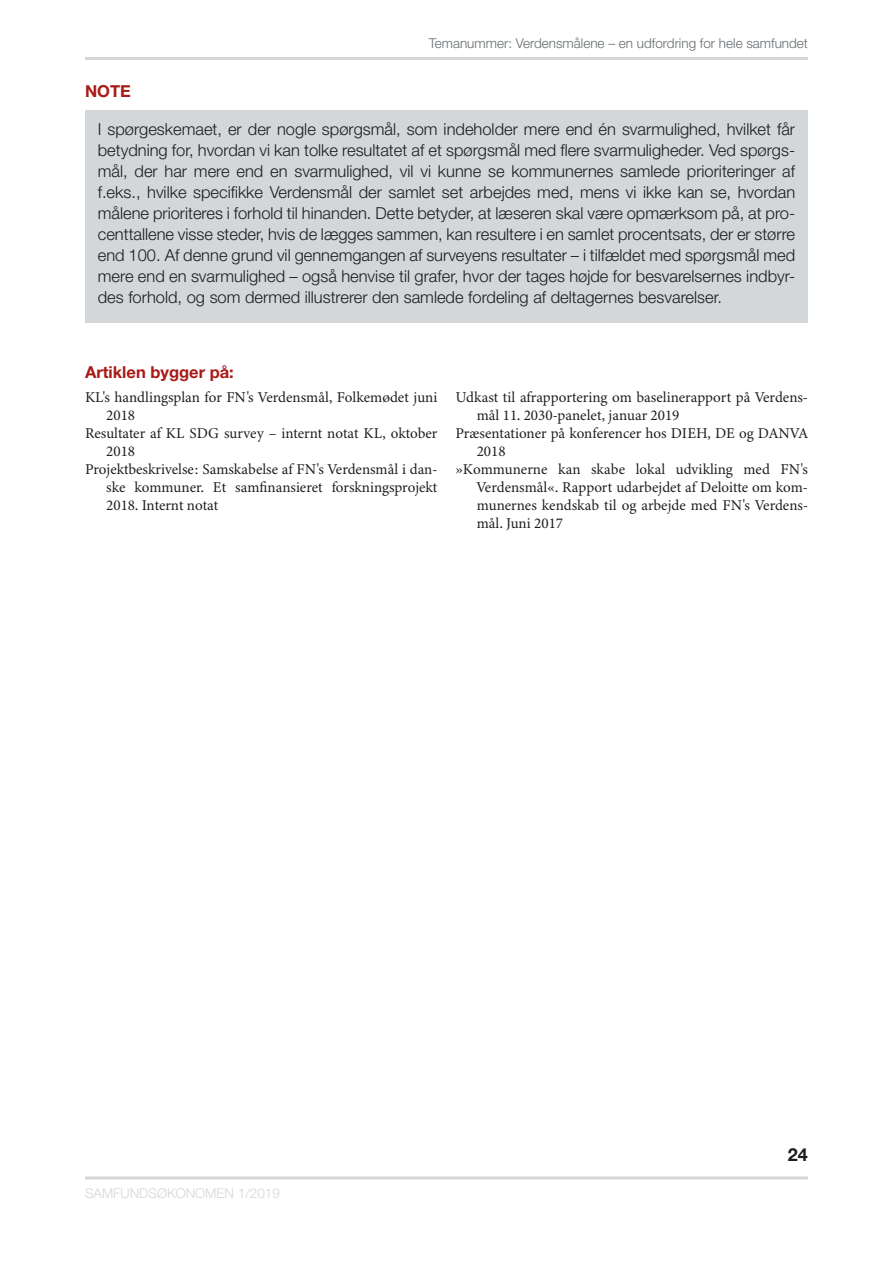
<style>
.page{position:relative;width:893px;height:1263px;background:#fff}
.page>*{position:absolute;margin:0;border:0;box-sizing:border-box;transform-origin:0 0}
.t1{font:700 18px "Helvetica Neue LT Std";color:#1d1d1b}
.t2{font:300 16.5px/21px "Helvetica Neue LT Std";color:#1d1d1b;text-align:justify}
.t3{font:700 16.5px "Helvetica Neue LT Std";color:#a71a17}
.t4{font:15px "Minion 3";color:#1d1d1b}
.t5{font:300 13.5px "Helvetica Neue LT Std";color:#666c6f}
.t6{font:300 13.5px "Helvetica Neue LT Std";color:#d3d7da}
</style>
<div class="page">
<hr style="left:85px;top:57px;width:723px;height:3px;background:#d3d7da">
<hr style="left:85px;top:1176px;width:723px;height:3px;background:#d3d7da">
<div style="left:85px;top:110px;width:723px;height:213px;background:#d3d7da"></div>
<p class="t3" style="left:85px;top:81px;width:47px">NOTE</p>
<p class="t5" style="left:429px;top:35px;width:381px">Temanummer: Verdensmålene – en udfordring for hele samfundet</p>
<p class="t2" style="left:98px;top:118px;width:699px">I spørgeskemaet, er der nogle spørgsmål, som indeholder mere end én svarmulighed, hvilket får betydning for, hvordan vi kan tolke resultatet af et spørgsmål med flere svarmuligheder. Ved spørgs&shy;mål, der har mere end en svarmulighed, vil vi kunne se kommunernes samlede prioriteringer af f.eks., hvilke specifikke Verdensmål der samlet set arbejdes med, mens vi ikke kan se, hvordan målene prioriteres i forhold til hinanden. Dette betyder, at læseren skal være opmærksom på, at pro&shy;centtallene visse steder, hvis de lægges sammen, kan resultere i en samlet procentsats, der er større end 100. Af denne grund vil gennemgangen af surveyens resultater – i tilfældet med spørgsmål med mere end en svarmulighed – også henvise til grafer, hvor der tages højde for besvarelsernes indbyr&shy;des forhold, og som dermed illustrerer den samlede fordeling af deltagernes besvarelser.</p>
<p class="t3" style="left:85px;top:361px;width:150px">Artiklen bygger på:</p>
<p class="t4" style="left:85px;top:386px;width:354px">KL's handlingsplan for FN's Verdensmål, Folkemødet juni</p>
<p class="t4" style="left:106px;top:404px;width:30px">2018</p>
<p class="t4" style="left:85px;top:422px;width:354px">Resultater af KL SDG survey – internt notat KL, oktober</p>
<p class="t4" style="left:106px;top:440px;width:30px">2018</p>
<p class="t4" style="left:85px;top:458px;width:354px">Projektbeskrivelse: Samskabelse af FN's Verdensmål i dan-</p>
<p class="t4" style="left:106px;top:476px;width:333px">ske kommuner. Et samfinansieret forskningsprojekt</p>
<p class="t4" style="left:106px;top:494px;width:113px">2018. Internt notat</p>
<p class="t4" style="left:455px;top:386px;width:352px">Udkast til afrapportering om baselinerapport på Verdens-</p>
<p class="t4" style="left:477px;top:404px;width:204px">mål 11. 2030-panelet, januar 2019</p>
<p class="t4" style="left:455px;top:422px;width:354px">Præsentationer på konferencer hos DIEH, DE og DANVA</p>
<p class="t4" style="left:477px;top:440px;width:30px">2018</p>
<p class="t4" style="left:455px;top:458px;width:354px">»Kommunerne kan skabe lokal udvikling med FN's</p>
<p class="t4" style="left:477px;top:476px;width:333px">Verdensmål«. Rapport udarbejdet af Deloitte om kom-</p>
<p class="t4" style="left:477px;top:494px;width:331px">munernes kendskab til og arbejde med FN's Verdens-</p>
<p class="t4" style="left:477px;top:512px;width:88px">mål. Juni 2017</p>
<p class="t6" style="left:85px;top:1185px;width:196px">SAMFUNDSØKONOMEN 1/2019</p>
<p class="t1" style="left:788px;top:1143px;width:22px">24</p>
</div>
